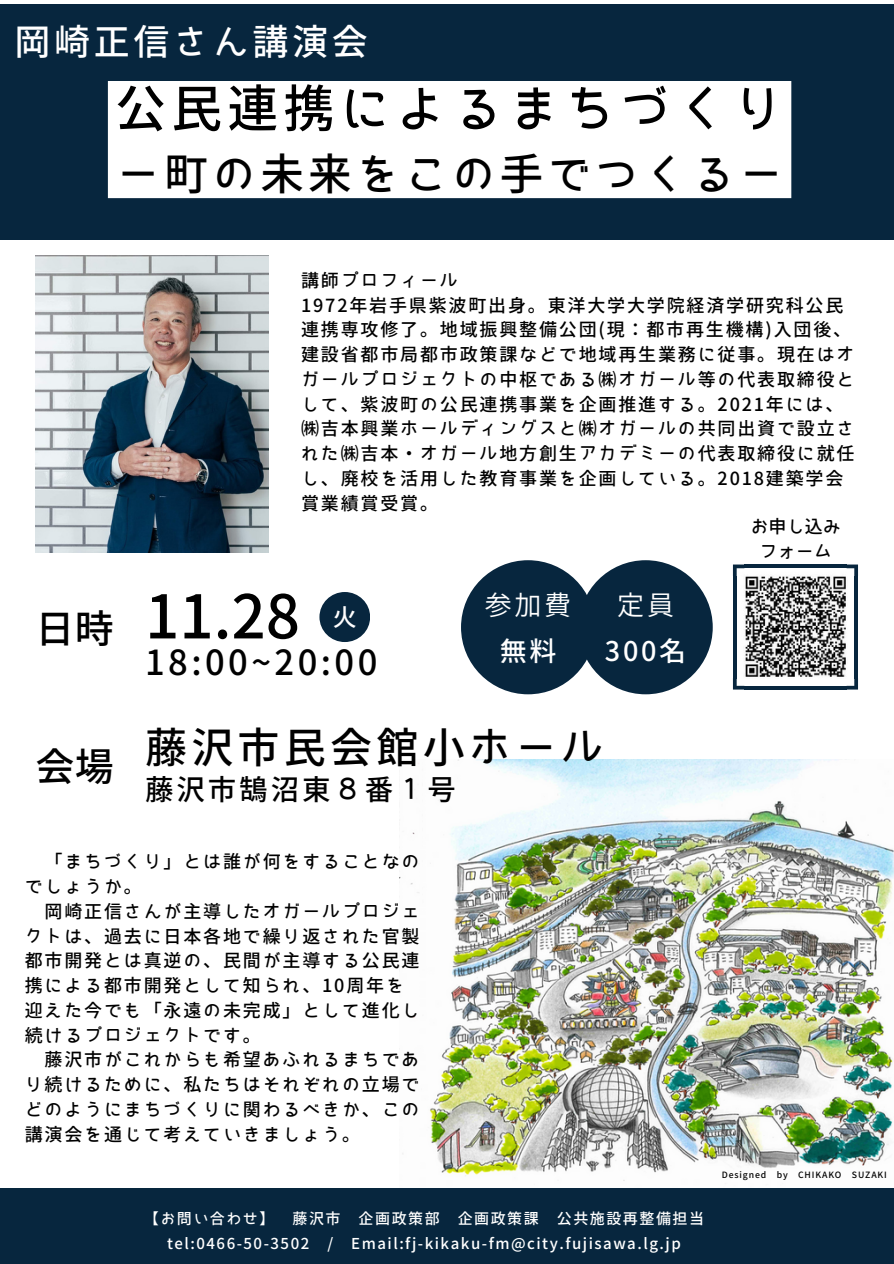
<style>
.page{position:relative;width:894px;height:1264px;background:#fff}
.page>*{position:absolute;margin:0;border:0;box-sizing:border-box;transform-origin:0 0}
.t1{font:700 60px "Bokutachino Gothic 2";color:#000}
.t2{font:700 51px "Bokutachino Gothic 2";letter-spacing:.1em;color:#000}
.t3{font:700 43.5px "Bokutachino Gothic 2";letter-spacing:.1em;color:#000}
.t4{font:700 42px "Bokutachino Gothic 2";letter-spacing:.1em;color:#000}
.t5{font:700 39px "Bokutachino Gothic 2";color:#000}
.t6{font:700 36px "Bokutachino Gothic 2";letter-spacing:.1em;color:#fff}
.t7{font:700 34.5px "Bokutachino Gothic 2";letter-spacing:.1em;color:#000}
.t8{font:700 28.5px "Bokutachino Gothic 2";letter-spacing:.1em;color:#000}
.t9{font:700 27px "Bokutachino Gothic 2";letter-spacing:.1em;color:#fff}
.t10{font:27px "Bokutachino Gothic 2";color:#fff}
.t11{font:700 24px "Bokutachino Gothic 2";color:#fff}
.t12{font:700 18px/24.8px "Bokutachino Gothic 2";letter-spacing:.1em;color:#000}
.t13{font:700 15px "Bokutachino Gothic 2";letter-spacing:.1em;color:#fff}
.t14{font:700 8.7px "Bokutachino Gothic 2";letter-spacing:.1em;color:#000}
</style>
<div class="page">
<img style="left:399px;top:759px;width:494px;height:422px">
<div style="left:0;top:1188px;width:893px;height:75px;background:#07263e"></div>
<div style="left:319px;top:592px;width:51px;height:50px;background:#07263e;border-radius:50%"></div>
<img style="left:36px;top:256px;width:233px;height:296px">
<div style="left:0;top:4px;width:893px;height:236px;background:#07263e"></div>
<div style="left:461px;top:560px;width:134px;height:134px;background:#07263e;border-radius:50%"></div>
<div style="left:578px;top:560px;width:134px;height:134px;background:#07263e;border-radius:50%"></div>
<img style="left:736px;top:568px;width:110px;height:110px">
<hr style="left:854px;top:576px;width:3px;height:102px;background:#07263e">
<svg style="left:733px;top:576px;width:3px;height:102px"></svg>
<hr style="left:744px;top:564px;width:102px;height:4px;background:#07263e">
<hr style="left:744px;top:686px;width:102px;height:3px;background:#07263e">
<svg style="left:846px;top:564px;width:11px;height:12px"></svg>
<svg style="left:732px;top:564px;width:12px;height:12px"></svg>
<svg style="left:846px;top:678px;width:11px;height:11px"></svg>
<svg style="left:732px;top:678px;width:12px;height:11px"></svg>
<div style="left:108px;top:81px;width:683px;height:117px;background:#fff"></div>
<p class="t6" style="left:14px;top:23px;width:355px">岡崎正信さん講演会</p>
<p class="t2" style="left:115px;top:82px;width:670px">公民連携によるまちづくり</p>
<p class="t3" style="left:117px;top:152px;width:667px">ー町の未来をこの手でつくるー</p>
<p class="t12" style="left:301px;top:267px;width:158px">講師プロフィール</p>
<p class="t12" style="left:301px;top:292px;width:555px">1972年岩手県紫波町出身。東洋大学大学院経済学研究科公民連携専攻修了。地域振興整備公団(現：都市再生機構)入団後、建設省都市局都市政策課などで地域再生業務に従事。現在はオガールプロジェクトの中枢である㈱オガール等の代表取締役として、紫波町の公民連携事業を企画推進する。2021年には、㈱吉本興業ホールディングスと㈱オガールの共同出資で設立された㈱吉本・オガール地方創生アカデミーの代表取締役に就任し、廃校を活用した教育事業を企画している。2018建築学会賞業績賞受賞。</p>
<p class="t5" style="left:36px;top:609px;width:80px">日時</p>
<p class="t1" style="left:145px;top:585px;width:156px">11.28</p>
<p class="t11" style="left:333px;top:605px;width:23px">火</p>
<p class="t7" style="left:145px;top:644px;width:234px">18:00~20:00</p>
<p class="t10" style="left:484px;top:591px;width:88px">参加費</p>
<p class="t9" style="left:499px;top:637px;width:58px">無料</p>
<p class="t10" style="left:617px;top:591px;width:58px">定員</p>
<p class="t9" style="left:604px;top:637px;width:83px">300名</p>
<p class="t12" style="left:750px;top:514px;width:92px">お申し込み</p>
<p class="t12" style="left:759px;top:539px;width:74px">フォーム</p>
<p class="t5" style="left:36px;top:746px;width:80px">会場</p>
<p class="t4" style="left:145px;top:725px;width:460px">藤沢市民会館小ホール</p>
<p class="t8" style="left:145px;top:774px;width:312px">藤沢市鵠沼東８番１号</p>
<p class="t12" style="left:25px;top:849px;width:396px;text-indent:20px">「まちづくり」とは誰が何をすることなのでしょうか。</p>
<p class="t12" style="left:25px;top:898px;width:396px;text-indent:20px">岡崎正信さんが主導したオガールプロジェクトは、過去に日本各地で繰り返された官製都市開発とは真逆の、民間が主導する公民連携による都市開発として知られ、10周年を迎えた今でも「永遠の未完成」として進化し続けるプロジェクトです。</p>
<p class="t12" style="left:25px;top:1047px;width:396px;text-align:justify;text-indent:20px">藤沢市がこれからも希望あふれるまちであり続けるために、私たちはそれぞれの立場でどのようにまちづくりに関わるべきか、この講演会を通じて考えていきましょう。</p>
<p class="t13" style="left:144px;top:1210px;width:561px">【お問い合わせ】 藤沢市 企画政策部 企画政策課 公共施設再整備担当</p>
<p class="t13" style="left:167px;top:1235px;width:515px">tel:0466-50-3502 / Email:fj-kikaku-fm@city.fujisawa.lg.jp</p>
<p class="t14" style="left:721px;top:1170px;width:166px">Designed by CHIKAKO SUZAKI</p>
</div>
